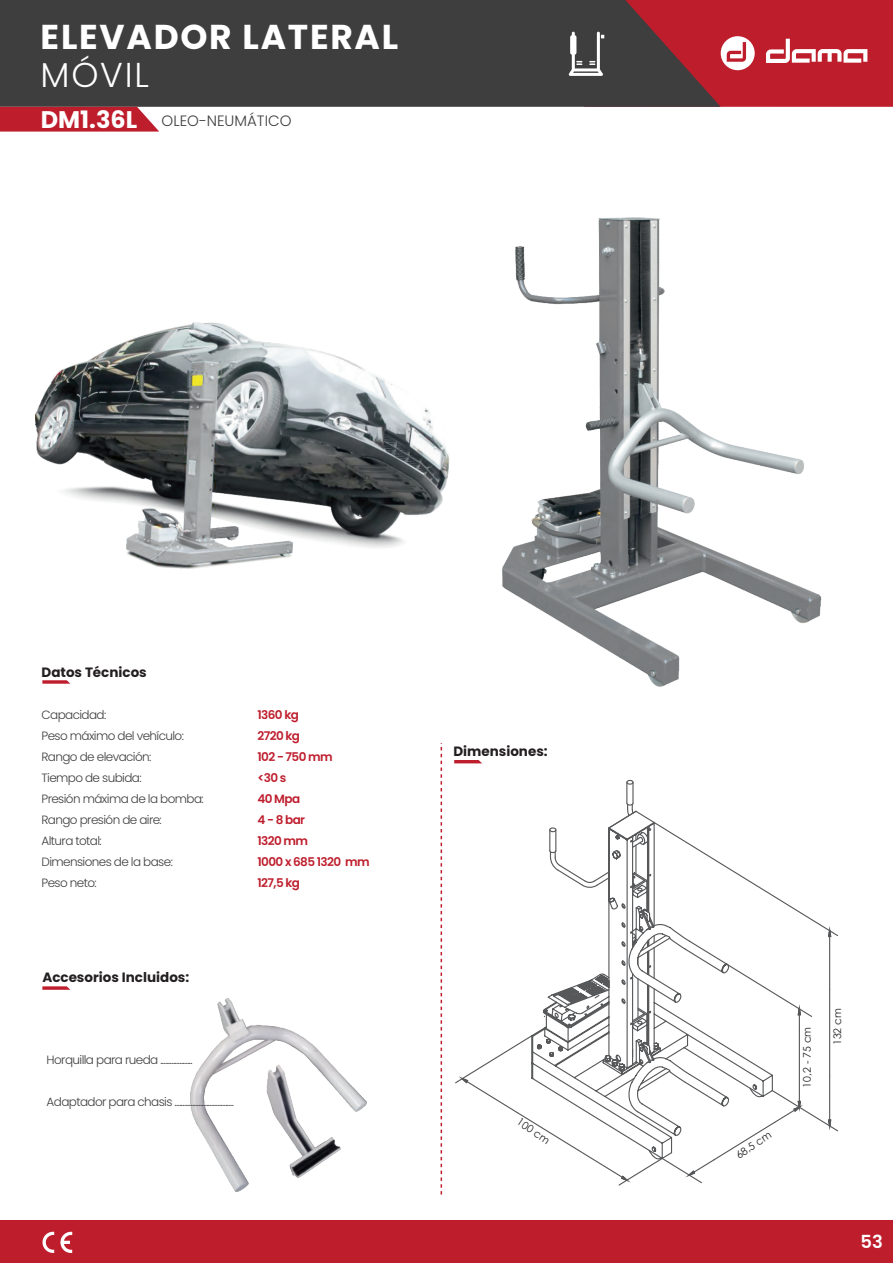
<style>
.page{position:relative;width:893px;height:1263px;background:#fff}
.page>*{position:absolute;margin:0;border:0;box-sizing:border-box;transform-origin:0 0}
.t1{font:700 34.5px "Poppins";letter-spacing:.05em;color:#fff}
.t2{font:300 34.5px "Poppins";letter-spacing:.05em;color:#fff}
.t3{font:600 18px "Poppins";color:#fff}
.t4{font:300 15px "Poppins";color:#3e3e3f}
.t5{font:700 13.5px "Poppins";color:#231f20}
.t6{font:300 12px "Poppins";letter-spacing:-.05em;color:#3e3e3f}
.t7{font:600 12px "Poppins";letter-spacing:-.05em;color:#be1d2c}
.t8{font:10.5px "Century Gothic";letter-spacing:-.005em;color:#231f20}
.s1{font-weight:700;font-size:24px;color:#fff}
</style>
<div class="page">
<div style="left:584px;top:0;width:309px;height:107px;background:#be1d2c"></div>
<svg style="left:0;top:0;width:721px;height:107px;background:#473c3d"></svg>
<svg style="left:569px;top:32px;width:35px;height:44px;background:#7f7f80"></svg>
<svg style="left:721px;top:36px;width:34px;height:34px"></svg>
<svg style="left:766px;top:39px;width:101px;height:24px"></svg>
<svg style="left:608px;top:871px;width:44px;height:50px"></svg>
<svg style="left:653px;top:821px;width:162px;height:100px"></svg>
<svg style="left:549px;top:780px;width:88px;height:108px"></svg>
<svg style="left:455px;top:921px;width:384px;height:265px"></svg>
<hr style="left:829px;top:989px;width:1px;height:86px;background:#57585a">
<img style="left:190px;top:998px;width:177px;height:193px">
<img style="left:36px;top:323px;width:414px;height:246px">
<img style="left:502px;top:217px;width:320px;height:470px">
<svg style="left:42px;top:680px;width:28px;height:4px"></svg>
<svg style="left:42px;top:986px;width:28px;height:4px"></svg>
<svg style="left:454px;top:760px;width:28px;height:3px"></svg>
<svg style="left:441px;top:743px;width:1px;height:451px"></svg>
<svg style="left:0;top:107px;width:159px;height:25px;background:#c32f3d"></svg>
<div style="left:0;top:1220px;width:893px;height:43px;background:#be1d2c"></div>
<svg style="left:43px;top:1232px;width:11px;height:21px"></svg>
<svg style="left:60px;top:1232px;width:12px;height:21px"></svg>
<h1 class="t1" style="left:41px;top:17px;width:359px">ELEVADOR LATERAL</h1>
<h1 class="t2" style="left:41px;top:55px;width:110px">MÓVIL</h1>
<p class="t4" style="left:41px;top:112px;width:252px"><span class="s1">DM1.36L</span> OLEO-NEUMÁTICO</p>
<p class="t5" style="left:42px;top:664px;width:107px">Datos Técnicos</p>
<p class="t6" style="left:42px;top:707px;width:66px">Capacidad:</p>
<p class="t7" style="left:258px;top:707px;width:43px">1360 kg</p>
<p class="t6" style="left:42px;top:728px;width:144px">Peso máximo del vehículo:</p>
<p class="t7" style="left:258px;top:728px;width:44px">2720 kg</p>
<p class="t6" style="left:42px;top:749px;width:111px">Rango de elevación:</p>
<p class="t7" style="left:258px;top:749px;width:77px">102 - 750 mm</p>
<p class="t6" style="left:42px;top:770px;width:102px">Tiempo de subida:</p>
<p class="t7" style="left:258px;top:770px;width:30px">&lt;30 s</p>
<p class="t6" style="left:42px;top:791px;width:164px">Presión máxima de la bomba:</p>
<p class="t7" style="left:258px;top:791px;width:44px">40 Mpa</p>
<p class="t6" style="left:42px;top:812px;width:122px">Rango presión de aire:</p>
<p class="t7" style="left:258px;top:812px;width:49px">4 - 8 bar</p>
<p class="t6" style="left:42px;top:833px;width:62px">Altura total:</p>
<p class="t7" style="left:258px;top:833px;width:52px">1320 mm</p>
<p class="t6" style="left:42px;top:854px;width:133px">Dimensiones de la base:</p>
<p class="t7" style="left:258px;top:854px;width:114px">1000 x 685 1320 mm</p>
<p class="t6" style="left:42px;top:875px;width:57px">Peso neto:</p>
<p class="t7" style="left:258px;top:875px;width:44px">127,5 kg</p>
<p class="t5" style="left:42px;top:970px;width:148px">Accesorios Incluidos:</p>
<p class="t6" style="left:47px;top:1053px;width:148px">Horquilla para rueda ....................</p>
<p class="t6" style="left:47px;top:1095px;width:189px">Adaptador para chasis .....................................</p>
<p class="t5" style="left:453px;top:744px;width:96px">Dimensiones:</p>
<p class="t8" style="left:523px;top:1114px;width:39px;rotate:35deg">100 cm</p>
<p class="t8" style="left:733px;top:1149px;width:41px;rotate:-33deg">68,5 cm</p>
<p class="t8" style="left:800px;top:1088px;width:62px;rotate:-90deg">10,2 - 75 cm</p>
<p class="t8" style="left:830px;top:1045px;width:39px;rotate:-90deg">132 cm</p>
<h2 class="t3" style="left:860px;top:1232px;width:24px">53</h2>
</div>
